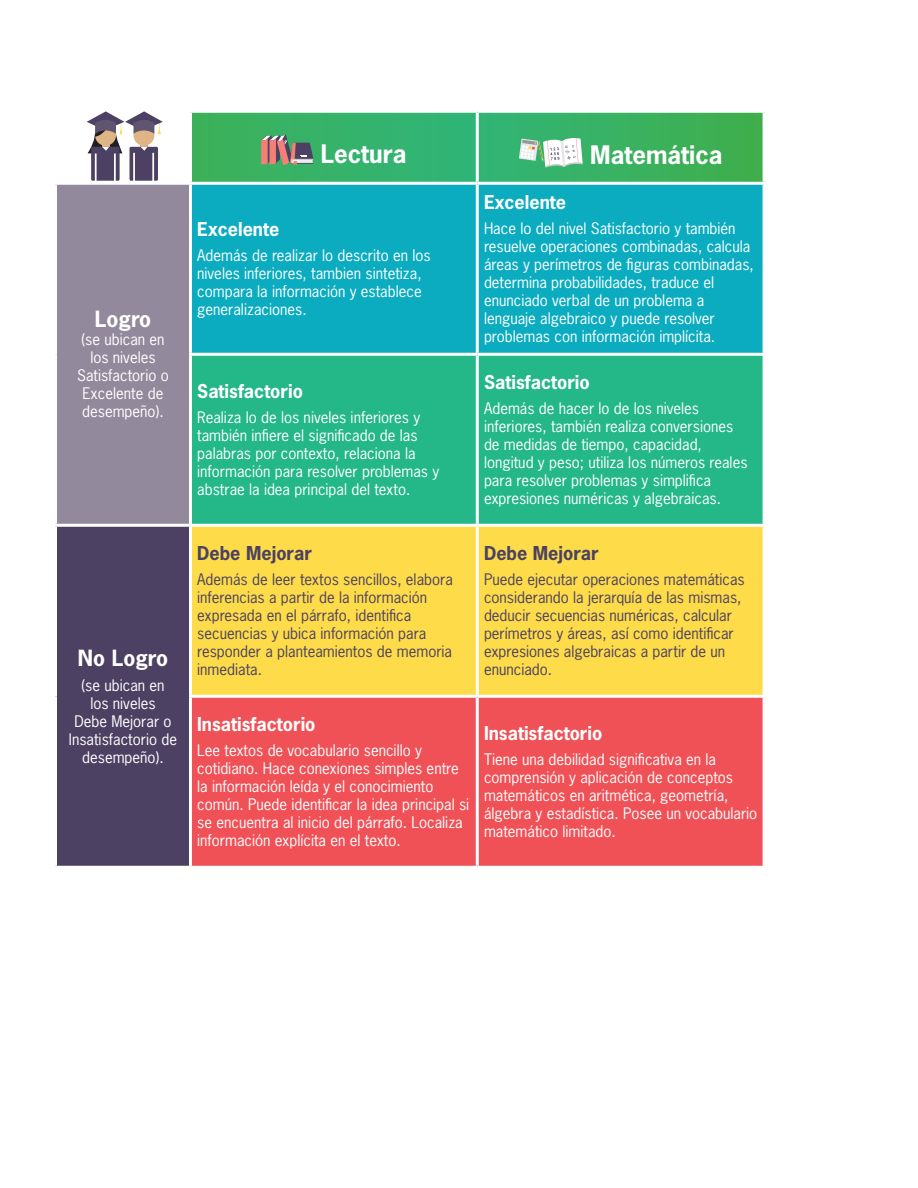
<style>
.page{position:relative;width:918px;height:1188px;background:#fff}
.page>*{position:absolute;margin:0;border:0;box-sizing:border-box;transform-origin:0 0}
.TEXTO_tablas{font:700 24px "News Gothic Std";color:#fff}
.TEXTO_tablas-2{font:700 21px "News Gothic Std";color:#fff}
.TEXTO_tablas-3{font:700 18px "News Gothic Std";color:#fff}
.TEXTO_tablas-4{font:700 18px "News Gothic Std";color:#4c4162}
.TEXTO_tablas-5{font:15px/18px "News Gothic Std";color:#fff}
.TEXTO_tablas-6{font:15px/18px "News Gothic Std";color:#4c4162}
</style>
<div class="page">
<svg style="left:192px;top:113px;width:284px;height:69px;background:#36b269"></svg>
<svg style="left:479px;top:113px;width:284px;height:69px;background:#39b160"></svg>
<div style="left:56px;top:183px;width:134px;height:342px;background:#93899c"></div>
<div style="left:192px;top:185px;width:571px;height:168px;background:#0cacc0"></div>
<div style="left:192px;top:356px;width:571px;height:168px;background:#24b787"></div>
<div style="left:56px;top:525px;width:134px;height:342px;background:#4c4162"></div>
<div style="left:192px;top:527px;width:571px;height:168px;background:#fddb49"></div>
<div style="left:192px;top:698px;width:571px;height:168px;background:#f05157"></div>
<hr style="left:189px;top:353px;width:288px;height:3px;background:#fff">
<hr style="left:54px;top:527px;width:3px;height:169px;background:#fff">
<hr style="left:189px;top:527px;width:3px;height:168px;background:#fff">
<hr style="left:476px;top:527px;width:3px;height:168px;background:#fff">
<hr style="left:54px;top:696px;width:3px;height:170px;background:#fff">
<hr style="left:189px;top:695px;width:288px;height:3px;background:#fff">
<hr style="left:189px;top:698px;width:3px;height:168px;background:#fff">
<hr style="left:476px;top:698px;width:3px;height:168px;background:#fff">
<hr style="left:54px;top:866px;width:136px;height:3px;background:#fff">
<hr style="left:54px;top:182px;width:135px;height:3px;background:#fff">
<hr style="left:54px;top:185px;width:3px;height:169px;background:#fff">
<hr style="left:189px;top:185px;width:3px;height:168px;background:#fff">
<hr style="left:476px;top:185px;width:3px;height:168px;background:#fff">
<hr style="left:54px;top:354px;width:3px;height:170px;background:#fff">
<hr style="left:189px;top:356px;width:3px;height:168px;background:#fff">
<hr style="left:476px;top:356px;width:3px;height:168px;background:#fff">
<hr style="left:54px;top:524px;width:136px;height:3px;background:#fff">
<hr style="left:189px;top:182px;width:288px;height:3px;background:#fff">
<svg style="left:261px;top:135px;width:52px;height:31px;background:#8e8375"></svg>
<svg style="left:519px;top:137px;width:64px;height:31px"></svg>
<svg style="left:87px;top:111px;width:76px;height:70px"></svg>
<p class="TEXTO_tablas-2" style="left:95px;top:306px;width:58px">Logro</p>
<p class="TEXTO_tablas-5" style="left:77px;top:331px;width:93px;text-align:center">(se ubican en los niveles<br>Satisfactorio o<br>Excelente de desempeño).</p>
<p class="TEXTO_tablas-2" style="left:78px;top:644px;width:92px">No Logro</p>
<p class="TEXTO_tablas-5" style="left:69px;top:676px;width:110px;text-align:center">(se ubican en<br>los niveles<br>Debe Mejorar o<br>Insatisfactorio de desempeño).</p>
<p class="TEXTO_tablas" style="left:321px;top:138px;width:87px">Lectura</p>
<p class="TEXTO_tablas" style="left:590px;top:139px;width:134px">Matemática</p>
<p class="TEXTO_tablas-3" style="left:197px;top:218px;width:84px">Excelente</p>
<p class="TEXTO_tablas-5" style="left:197px;top:246px;width:235px">Además de realizar lo descrito en los niveles inferiores, tambien sintetiza, compara la información y establece generalizaciones.</p>
<p class="TEXTO_tablas-3" style="left:197px;top:380px;width:107px">Satisfactorio</p>
<p class="TEXTO_tablas-5" style="left:197px;top:408px;width:244px">Realiza lo de los niveles inferiores y también infiere el significado de las palabras por contexto, relaciona la información para resolver problemas y abstrae la idea principal del texto.</p>
<p class="TEXTO_tablas-4" style="left:197px;top:542px;width:116px">Debe Mejorar</p>
<p class="TEXTO_tablas-6" style="left:197px;top:570px;width:257px">Además de leer textos sencillos, elabora inferencias a partir de la información expresada en el párrafo, identifica secuencias y ubica información para responder a planteamientos de memoria inmediata.</p>
<p class="TEXTO_tablas-3" style="left:484px;top:191px;width:84px">Excelente</p>
<p class="TEXTO_tablas-5" style="left:484px;top:219px;width:271px">Hace lo del nivel Satisfactorio y también resuelve operaciones combinadas, calcula áreas y perímetros de figuras combinadas, determina probabilidades, traduce el enunciado verbal de un problema a lenguaje algebraico y puede resolver problemas con información implícita.</p>
<p class="TEXTO_tablas-3" style="left:484px;top:371px;width:107px">Satisfactorio</p>
<p class="TEXTO_tablas-5" style="left:484px;top:399px;width:265px">Además de hacer lo de los niveles inferiores, también realiza conversiones de medidas de tiempo, capacidad, longitud y peso; utiliza los números reales para resolver problemas y simplifica expresiones numéricas y algebraicas.</p>
<p class="TEXTO_tablas-4" style="left:484px;top:542px;width:116px">Debe Mejorar</p>
<p class="TEXTO_tablas-6" style="left:484px;top:570px;width:262px">Puede ejecutar operaciones matemáticas considerando la jerarquía de las mismas, deducir secuencias numéricas, calcular perímetros y áreas, así como identificar expresiones algebraicas a partir de un enunciado.</p>
<p class="TEXTO_tablas-3" style="left:197px;top:713px;width:120px">Insatisfactorio</p>
<p class="TEXTO_tablas-5" style="left:197px;top:741px;width:274px">Lee textos de vocabulario sencillo y cotidiano. Hace conexiones simples entre la información leída y el conocimiento común. Puede identificar la idea principal si se encuentra al inicio del párrafo. Localiza información explícita en el texto.</p>
<p class="TEXTO_tablas-3" style="left:484px;top:722px;width:120px">Insatisfactorio</p>
<p class="TEXTO_tablas-5" style="left:484px;top:750px;width:275px">Tiene una debilidad significativa en la comprensión y aplicación de conceptos matemáticos en aritmética, geometría, álgebra y estadística. Posee un vocabulario matemático limitado.</p>
</div>
